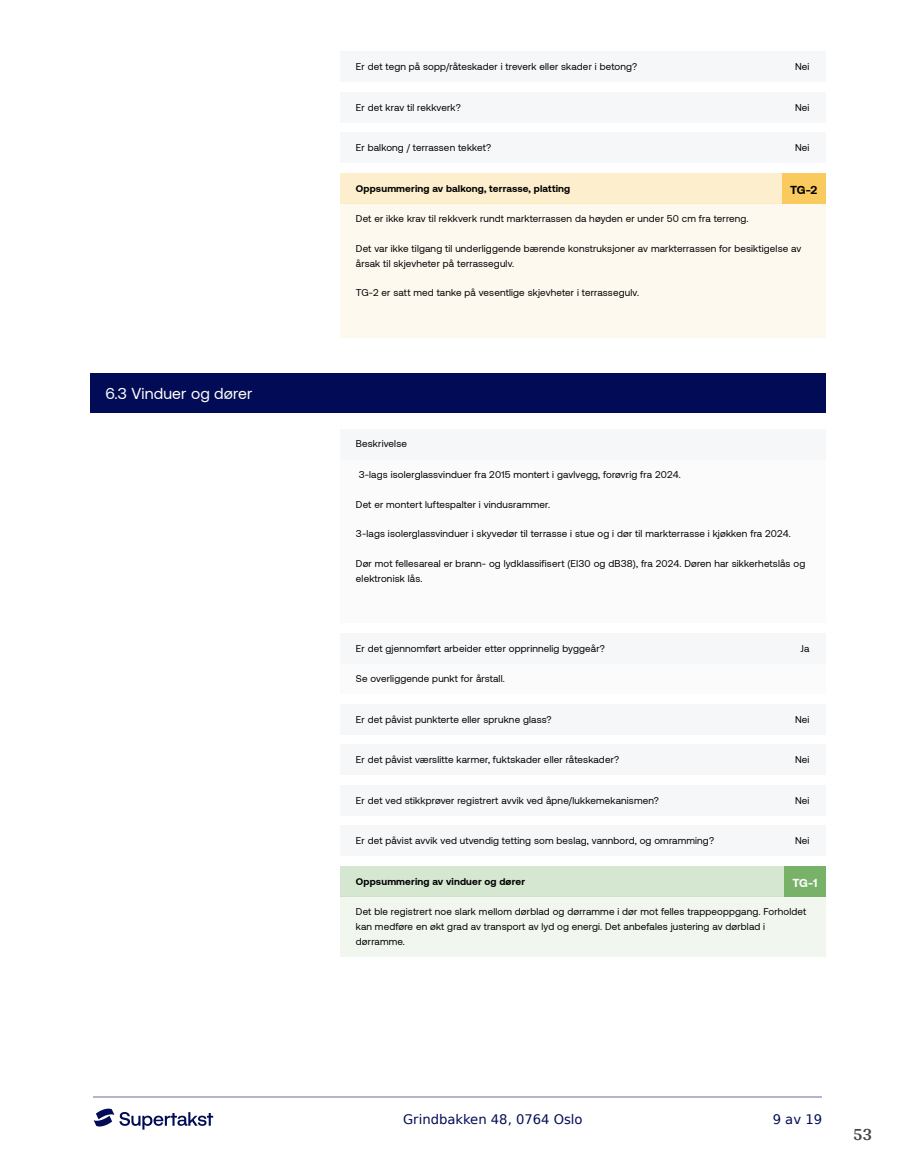
<style>
.page{position:relative;width:915px;height:1172px;background:#fff}
.page>*{position:absolute;margin:0;border:0;box-sizing:border-box;transform-origin:0 0}
.t1{font:700 18px "Arya";color:#414749}
.t2{font:15.75px "Aeonik";letter-spacing:.01em;color:#fff}
.t3{font:13.2px "DejaVu Sans";color:#020c56}
.t4{font:700 11.85px "Aeonik";color:#000}
.t5{font:700 11.85px "Aeonik";color:#fff}
.t6{font:9.9px/14.9px "Aeonik";letter-spacing:.015em;color:#000}
.t7{font:700 9.9px "Aeonik";letter-spacing:.015em;color:#000}
</style>
<div class="page">
<hr style="left:93px;top:1097px;width:728px;height:1px;background:#b2b5cb">
<svg style="left:94px;top:1108px;width:119px;height:21px"></svg>
<div style="left:89px;top:373px;width:736px;height:40px;background:#020c56"></div>
<div style="left:340px;top:204px;width:485px;height:134px;background:#fef9ee"></div>
<div style="left:340px;top:459px;width:485px;height:164px;background:#f5f7f8"></div>
<div style="left:340px;top:664px;width:485px;height:30px;background:#f5f7f8"></div>
<div style="left:340px;top:896px;width:485px;height:61px;background:#f1f7ef"></div>
<div style="left:340px;top:52px;width:485px;height:30px;background:#f5f7f8"></div>
<div style="left:340px;top:92px;width:485px;height:31px;background:#f5f7f8"></div>
<div style="left:340px;top:133px;width:485px;height:30px;background:#f5f7f8"></div>
<div style="left:340px;top:173px;width:485px;height:31px;background:#fdeece"></div>
<div style="left:781px;top:173px;width:44px;height:31px;background:#faca5f"></div>
<div style="left:340px;top:429px;width:485px;height:30px;background:#f5f7f8"></div>
<div style="left:340px;top:633px;width:485px;height:31px;background:#f5f7f8"></div>
<div style="left:340px;top:704px;width:485px;height:31px;background:#f5f7f8"></div>
<div style="left:340px;top:744px;width:485px;height:31px;background:#f5f7f8"></div>
<div style="left:340px;top:785px;width:485px;height:31px;background:#f5f7f8"></div>
<div style="left:340px;top:825px;width:485px;height:31px;background:#f5f7f8"></div>
<div style="left:340px;top:866px;width:485px;height:30px;background:#d6e7d1"></div>
<div style="left:783px;top:866px;width:42px;height:30px;background:#78b168"></div>
<h2 class="t2" style="left:105px;top:385px;width:148px">6.3 Vinduer og dører</h2>
<p class="t6" style="left:356px;top:60px;width:283px">Er det tegn på sopp/råteskader i treverk eller skader i betong?</p>
<p class="t6" style="left:794px;top:60px;width:16px">Nei</p>
<p class="t6" style="left:356px;top:100px;width:106px">Er det krav til rekkverk?</p>
<p class="t6" style="left:794px;top:100px;width:16px">Nei</p>
<p class="t6" style="left:356px;top:140px;width:137px">Er balkong / terrassen tekket?</p>
<p class="t6" style="left:794px;top:140px;width:16px">Nei</p>
<p class="t7" style="left:356px;top:183px;width:216px">Oppsummering av balkong, terrasse, platting</p>
<p class="t4" style="left:789px;top:183px;width:29px">TG-2</p>
<p class="t6" style="left:356px;top:212px;width:394px">Det er ikke krav til rekkverk rundt markterrassen da høyden er under 50 cm fra terreng.</p>
<p class="t6" style="left:356px;top:241px;width:447px">Det var ikke tilgang til underliggende bærende konstruksjoner av markterrassen for besiktigelse av årsak til skjevheter på terrassegulv.</p>
<p class="t6" style="left:356px;top:286px;width:284px">TG-2 er satt med tanke på vesentlige skjevheter i terrassegulv.</p>
<p class="t6" style="left:356px;top:437px;width:53px">Beskrivelse</p>
<p class="t6" style="left:358px;top:467px;width:323px">3-lags isolerglassvinduer fra 2015 montert i gavlvegg, forøvrig fra 2024.</p>
<p class="t6" style="left:356px;top:497px;width:196px">Det er montert luftespalter i vindusrammer.</p>
<p class="t6" style="left:356px;top:526px;width:436px">3-lags isolerglassvinduer i skyvedør til terrasse i stue og i dør til markterrasse i kjøkken fra 2024.</p>
<p class="t6" style="left:356px;top:556px;width:450px">Dør mot fellesareal er brann- og lydklassifisert (EI30 og dB38), fra 2024. Døren har sikkerhetslås og elektronisk lås.</p>
<p class="t6" style="left:356px;top:641px;width:250px">Er det gjennomført arbeider etter opprinnelig byggeår?</p>
<p class="t6" style="left:800px;top:641px;width:10px">Ja</p>
<p class="t6" style="left:356px;top:671px;width:150px">Se overliggende punkt for årstall.</p>
<p class="t6" style="left:356px;top:712px;width:197px">Er det påvist punkterte eller sprukne glass?</p>
<p class="t6" style="left:794px;top:712px;width:16px">Nei</p>
<p class="t6" style="left:356px;top:752px;width:265px">Er det påvist værslitte karmer, fuktskader eller råteskader?</p>
<p class="t6" style="left:794px;top:752px;width:16px">Nei</p>
<p class="t6" style="left:356px;top:793px;width:304px">Er det ved stikkprøver registrert avvik ved åpne/lukkemekanismen?</p>
<p class="t6" style="left:794px;top:793px;width:16px">Nei</p>
<p class="t6" style="left:356px;top:833px;width:359px">Er det påvist avvik ved utvendig tetting som beslag, vannbord, og omramming?</p>
<p class="t6" style="left:794px;top:833px;width:16px">Nei</p>
<p class="t7" style="left:356px;top:875px;width:170px">Oppsummering av vinduer og dører</p>
<p class="t5" style="left:792px;top:876px;width:27px">TG-1</p>
<p class="t6" style="left:356px;top:904px;width:452px">Det ble registrert noe slark mellom dørblad og dørramme i dør mot felles trappeoppgang. Forholdet kan medføre en økt grad av transport av lyd og energi. Det anbefales justering av dørblad i dørramme.</p>
<h3 class="t3" style="left:403px;top:1108px;width:181px">Grindbakken 48, 0764 Oslo</h3>
<h3 class="t3" style="left:772px;top:1108px;width:51px">9 av 19</h3>
<h1 class="t1" style="left:852px;top:1123px;width:21px">53</h1>
</div>
